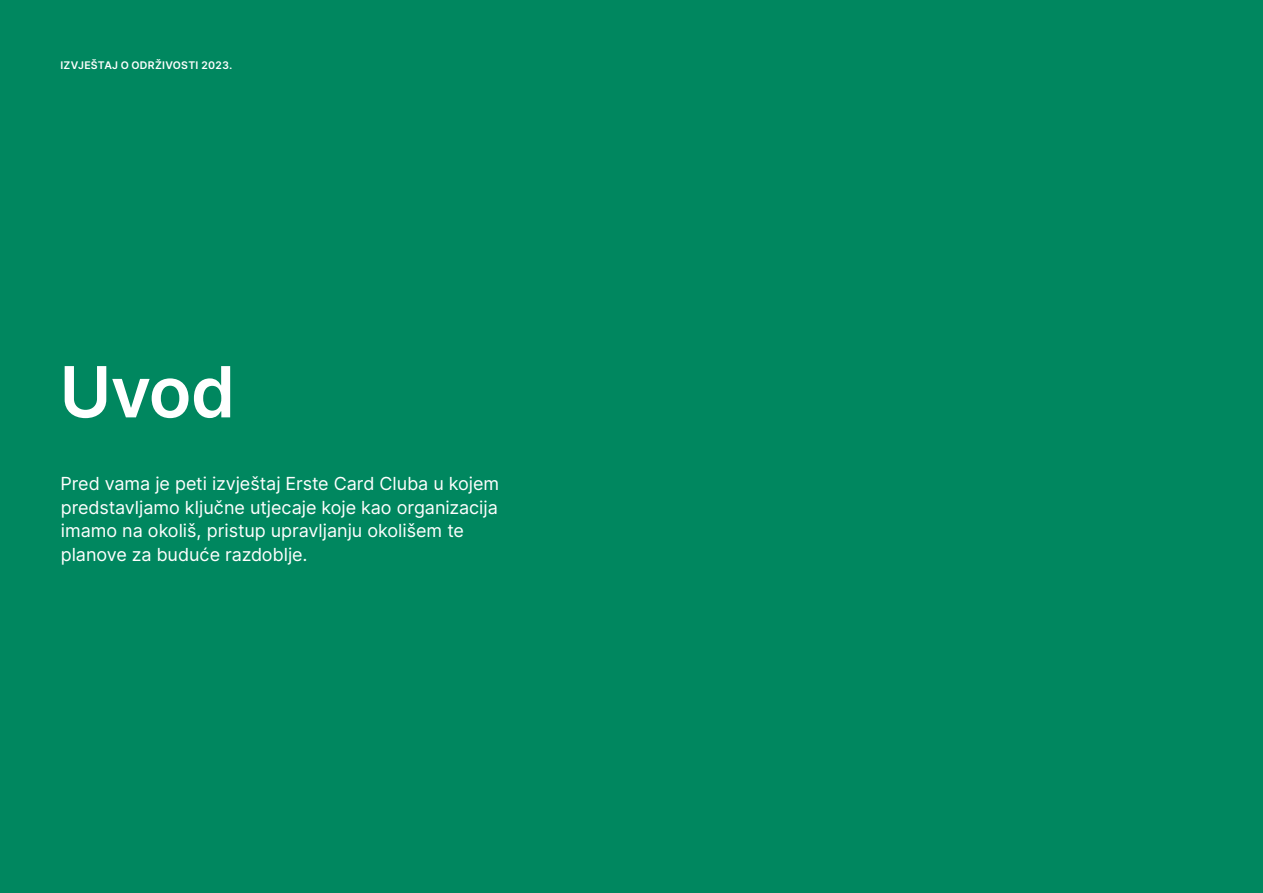
<style>
.page{position:relative;width:1263px;height:893px;background:#00875f}
.page>*{position:absolute;margin:0;border:0;box-sizing:border-box;transform-origin:0 0}
.t1{font:600 70.5px "Inter";color:#fff}
.t2{font:18px/23.4px "Inter";color:#fff}
.t3{font:600 10.5px "Inter";letter-spacing:.025em;color:#fff}
</style>
<div class="page">
<p class="t3" style="left:61px;top:58px;width:174px">IZVJEŠTAJ O ODRŽIVOSTI 2023.</p>
<h1 class="t1" style="left:60px;top:339px;width:177px">Uvod</h1>
<p class="t2" style="left:61px;top:472px;width:440px">Pred vama je peti izvještaj Erste Card Cluba u kojem predstavljamo ključne utjecaje koje kao organizacija imamo na okoliš, pristup upravljanju okolišem te planove za buduće razdoblje.</p>
</div>
